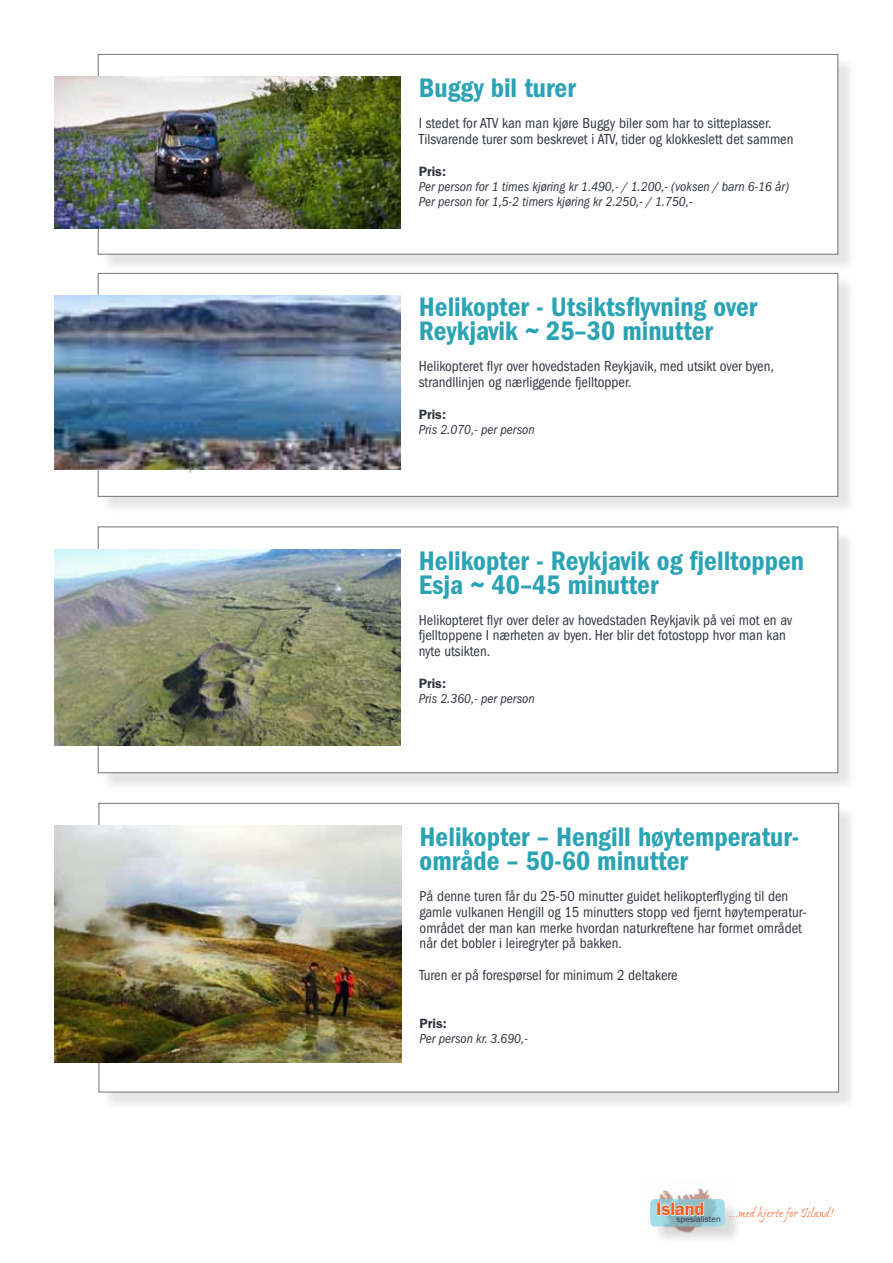
<style>
.page{position:relative;width:893px;height:1263px;background:#fff}
.page>*{position:absolute;margin:0;border:0;box-sizing:border-box;transform-origin:0 0}
.t1{font:600 condensed 27.75px/24px "Franklin Gothic";color:#2aa3b4}
.t2{font:600 18.15px "Franklin Gothic";letter-spacing:-.005em;color:#f15f23}
.t3{font:condensed 15px/15.8px "Franklin Gothic";color:#32363f}
.t4{font:14.1px "Ex Ponto MM 290";letter-spacing:-.005em;color:#f15f23}
.t5{font:italic condensed 13.5px/15px "Franklin Gothic";color:#32363f}
.t6{font:600 13.5px "Franklin Gothic";color:#32363f}
</style>
<div class="page">
<img style="left:650px;top:1188px;width:73px;height:38px">
<div style="left:652px;top:1201px;width:92px;height:44px;background:#000;opacity:.2"></div>
<svg style="left:650px;top:1199px;width:75px;height:27px"></svg>
<div style="left:659px;top:1205px;width:64px;height:29px;background:#000;opacity:.15"></div>
<svg style="left:657px;top:1202px;width:47px;height:13px"></svg>
<div style="left:100px;top:56px;width:757px;height:217px;background:#000;opacity:.15"></div>
<div style="left:98px;top:54px;width:740px;height:201px;background:#fff"></div>
<img style="left:54px;top:77px;width:347px;height:151px">
<div style="left:100px;top:275px;width:757px;height:241px;background:#000;opacity:.15"></div>
<div style="left:98px;top:273px;width:740px;height:224px;background:#fff"></div>
<img style="left:54px;top:296px;width:347px;height:174px">
<div style="left:100px;top:529px;width:757px;height:263px;background:#000;opacity:.15"></div>
<div style="left:98px;top:526px;width:740px;height:247px;background:#fff"></div>
<img style="left:54px;top:549px;width:347px;height:196px">
<div style="left:101px;top:805px;width:757px;height:306px;background:#000;opacity:.15"></div>
<div style="left:99px;top:803px;width:740px;height:289px;background:#fff"></div>
<img style="left:55px;top:825px;width:346px;height:238px">
<h1 class="t1" style="left:419px;top:76px;width:159px">Buggy bil turer</h1>
<p class="t3" style="left:419px;top:115px;width:376px">I stedet for ATV kan man kjøre Buggy biler som har to sitteplasser.<br>Tilsvarende turer som beskrevet i ATV, tider og klokkeslett det sammen</p>
<p class="t6" style="left:419px;top:164px;width:29px">Pris:</p>
<p class="t5" style="left:419px;top:179px;width:372px">Per person for 1 times kjøring kr 1.490,- / 1.200,- (voksen / barn 6-16 år)<br>Per person for 1,5-2 timers kjøring kr 2.250,- / 1.750,-</p>
<h1 class="t1" style="left:419px;top:295px;width:340px">Helikopter - Utsiktsflyvning over<br>Reykjavik ~ 25–30 minutter</h1>
<p class="t3" style="left:419px;top:358px;width:357px">Helikopteret flyr over hovedstaden Reykjavik, med utsikt over byen, strandllinjen og nærliggende fjelltopper.</p>
<p class="t6" style="left:419px;top:407px;width:29px">Pris:</p>
<p class="t5" style="left:419px;top:422px;width:117px">Pris 2.070,- per person</p>
<h1 class="t1" style="left:419px;top:549px;width:387px">Helikopter - Reykjavik og fjelltoppen<br>Esja ~ 40–45 minutter</h1>
<p class="t3" style="left:419px;top:612px;width:375px">Helikopteret flyr over deler av hovedstaden Reykjavik på vei mot en av fjelltoppene I nærheten av byen. Her blir det fotostopp hvor man kan nyte utsikten.</p>
<p class="t6" style="left:419px;top:676px;width:29px">Pris:</p>
<p class="t5" style="left:419px;top:692px;width:117px">Pris 2.360,- per person</p>
<h1 class="t1" style="left:420px;top:825px;width:381px">Helikopter – Hengill høytemperatur&shy;område – 50-60 minutter</h1>
<p class="t3" style="left:420px;top:888px;width:389px">På denne turen får du 25-50 minutter guidet helikopterflyging til den gamle vulkanen Hengill og 15 minutters stopp ved fjernt høytemperatur&shy;området der man kan merke hvordan naturkreftene har formet området når det bobler i leiregryter på bakken.</p>
<p class="t3" style="left:420px;top:967px;width:260px">Turen er på forespørsel for minimum 2 deltakere</p>
<p class="t6" style="left:420px;top:1015px;width:29px">Pris:</p>
<p class="t5" style="left:420px;top:1031px;width:110px">Per person kr. 3.690,-</p>
<p class="t2" style="left:656px;top:1198px;width:50px">Island</p>
<p class="t4" style="left:677px;top:1205px;width:159px"><sub>spesialisten</sub> ...med hjerte for Island!</p>
</div>
